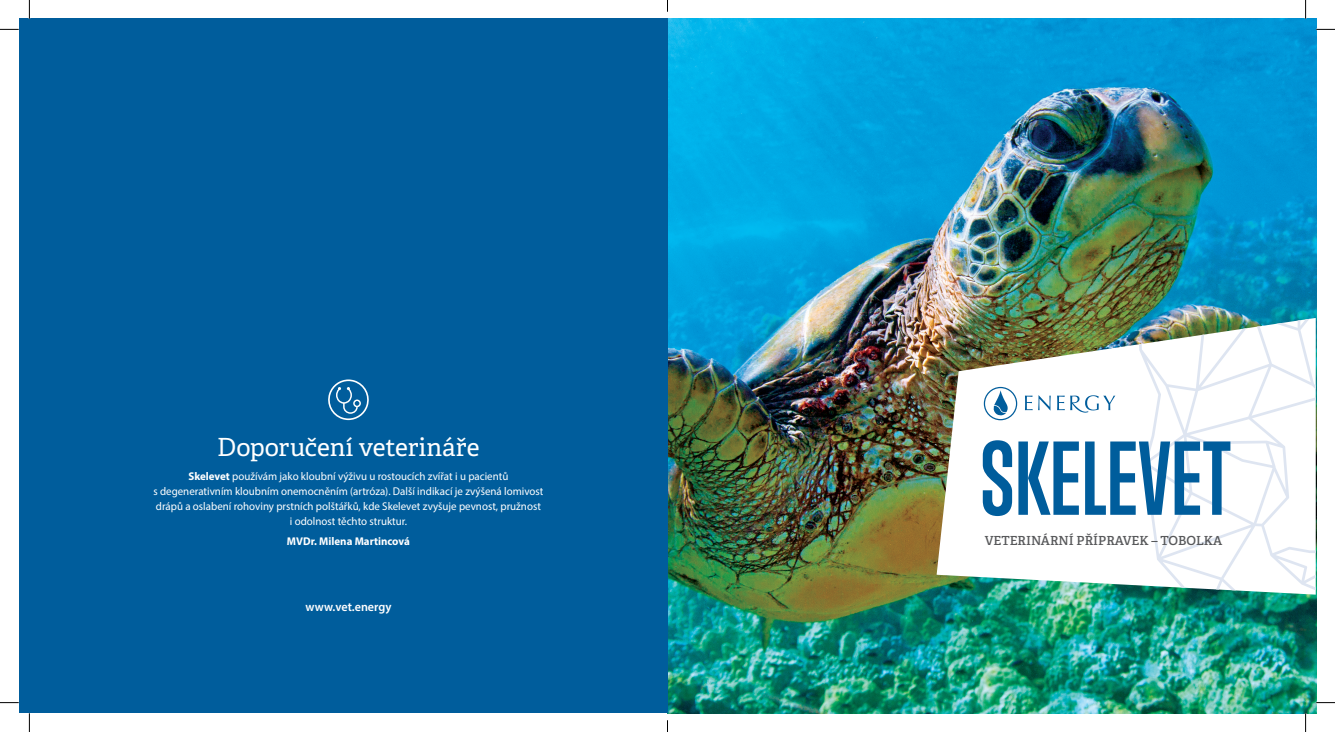
<style>
.page{position:relative;width:1335px;height:732px;background:#fff}
.page>*{position:absolute;margin:0;border:0;box-sizing:border-box;transform-origin:0 0}
.t1{font:700 95.62px "Trump Gothic Pro";color:#005d9c}
.t2{font:25px "Adelle Basic";letter-spacing:-.005em;color:#fff}
.t3{font:600 12.5px "Adelle Basic";color:#57585a}
.t4{font:600 12.5px "Myriad Pro";color:#fff}
.t5{font:11.25px/15px "Myriad Pro";color:#fff;text-align:center}
.t6{font:700 11.25px "Myriad Pro";color:#fff}
.s1{font-weight:700}
</style>
<div class="page">
<img style="left:667px;top:19px;width:649px;height:694px">
<img style="left:936px;top:318px;width:379px;height:277px">
<svg style="left:1138px;top:319px;width:177px;height:271px"></svg>
<div style="left:19px;top:19px;width:648px;height:694px;background:#005d9c"></div>
<svg style="left:1024px;top:396px;width:8px;height:14px"></svg>
<svg style="left:1038px;top:395px;width:12px;height:15px"></svg>
<svg style="left:1057px;top:396px;width:7px;height:14px"></svg>
<svg style="left:1070px;top:395px;width:45px;height:18px"></svg>
<svg style="left:983px;top:387px;width:34px;height:33px"></svg>
<svg style="left:328px;top:379px;width:41px;height:41px"></svg>
<svg style="left:0;top:29px;width:19px;height:1px"></svg>
<svg style="left:1316px;top:29px;width:18px;height:1px"></svg>
<svg style="left:0;top:702px;width:19px;height:1px"></svg>
<svg style="left:1316px;top:702px;width:18px;height:1px"></svg>
<svg style="left:29px;top:0;width:1px;height:19px"></svg>
<svg style="left:29px;top:713px;width:1px;height:19px"></svg>
<svg style="left:1304px;top:0;width:2px;height:19px"></svg>
<svg style="left:1304px;top:713px;width:2px;height:19px"></svg>
<h2 class="t2" style="left:217px;top:432px;width:264px">Doporučení veterináře</h2>
<p class="t5" style="left:153px;top:469px;width:391px"><span class="s1">Skelevet</span> používám jako kloubní výživu u rostoucích zvířat i u pacientů<br>s degenerativním kloubním onemocněním (artróza). Další indikací je zvýšená lomivost drápů a oslabení rohoviny prstních polštářků, kde Skelevet zvyšuje pevnost, pružnost i odolnost těchto struktur.</p>
<p class="t6" style="left:287px;top:534px;width:124px">MVDr. Milena Martincová</p>
<p class="t4" style="left:305px;top:598px;width:87px">www.vet.energy</p>
<h1 class="t1" style="left:980px;top:420px;width:252px">SKELEVET</h1>
<p class="t3" style="left:984px;top:533px;width:239px">VETERINÁRNÍ PŘÍPRAVEK – TOBOLKA</p>
</div>
